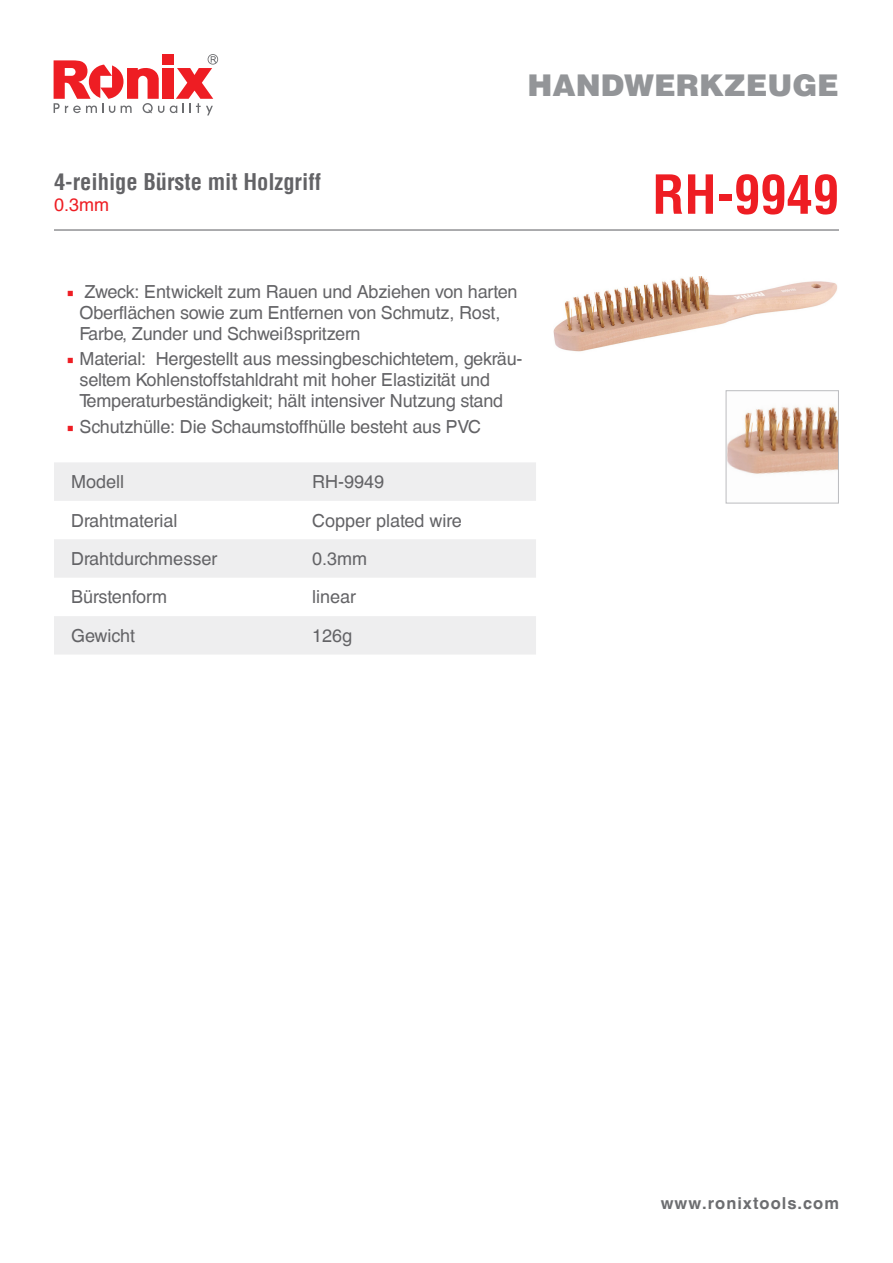
<style>
.page{position:relative;width:893px;height:1263px;background:#fff}
.page>*{position:absolute;margin:0;border:0;box-sizing:border-box;transform-origin:0 0}
.t1{font:700 condensed 52.5px "Helvetica LT";color:#ee1d23}
.t2{font:900 30px "Helvetica LT";color:#939598}
.t3{font:700 condensed 22.5px "Helvetica LT";color:#636366}
.t4{font:18px/21px "Helvetica CE";letter-spacing:-.01em;color:#636366}
.t5{font:18px "Helvetica CE";color:#ee1d23}
.t6{font:700 16.5px "Helvetica CE";letter-spacing:.06em;color:#6c6d70}
.s1{font-family:"Minion Pro";color:#ee1d23}
</style>
<div class="page">
<svg style="left:170px;top:54px;width:48px;height:61px"></svg>
<div style="left:162px;top:68px;width:11px;height:31px;background:#ee1d23"></div>
<svg style="left:54px;top:60px;width:110px;height:53px"></svg>
<div style="left:162px;top:54px;width:11px;height:11px;background:#ee1d23"></div>
<svg style="left:54px;top:462px;width:482px;height:192px;fill:#eeeeef"></svg>
<hr style="left:54px;top:229px;width:785px;height:2px;background:#6c6d70">
<img style="left:553px;top:277px;width:284px;height:75px">
<img style="left:728px;top:406px;width:109px;height:68px">
<div style="left:726px;top:390px;width:113px;height:114px;border:1px solid #bcbdc0"></div>
<p class="t3" style="left:54px;top:167px;width:268px">4-reihige Bürste mit Holzgriff</p>
<p class="t5" style="left:54px;top:195px;width:57px">0.3mm</p>
<h2 class="t2" style="left:527px;top:65px;width:313px">HANDWERKZEUGE</h2>
<p class="t1" style="left:652px;top:162px;width:188px">RH-9949</p>
<p class="t4" style="left:80px;top:281px;width:440px;text-indent:-13px"><span class="s1">■</span> Zweck: Entwickelt zum Rauen und Abziehen von harten<br>Oberflächen sowie zum Entfernen von Schmutz, Rost,<br>Farbe, Zunder und Schweißspritzern</p>
<p class="t4" style="left:80px;top:349px;width:445px;text-indent:-13px"><span class="s1">■</span> Material: Hergestellt aus messingbeschichtetem, gekräu&shy;seltem Kohlenstoffstahldraht mit hoher Elastizität und<br>Temperaturbeständigkeit; hält intensiver Nutzung stand</p>
<p class="t4" style="left:67px;top:416px;width:416px"><span class="s1">■</span> Schutzhülle: Die Schaumstoffhülle besteht aus PVC</p>
<p class="t4" style="left:71px;top:471px;width:55px">Modell</p>
<p class="t4" style="left:312px;top:471px;width:74px">RH-9949</p>
<p class="t4" style="left:71px;top:510px;width:108px">Drahtmaterial</p>
<p class="t4" style="left:312px;top:510px;width:151px">Copper plated wire</p>
<p class="t4" style="left:71px;top:548px;width:148px">Drahtdurchmesser</p>
<p class="t4" style="left:312px;top:548px;width:57px">0.3mm</p>
<p class="t4" style="left:71px;top:587px;width:98px">Bürstenform</p>
<p class="t4" style="left:312px;top:587px;width:46px">linear</p>
<p class="t4" style="left:71px;top:625px;width:66px">Gewicht</p>
<p class="t4" style="left:312px;top:625px;width:42px">126g</p>
<p class="t6" style="left:661px;top:1193px;width:180px">www.ronixtools.com</p>
</div>
